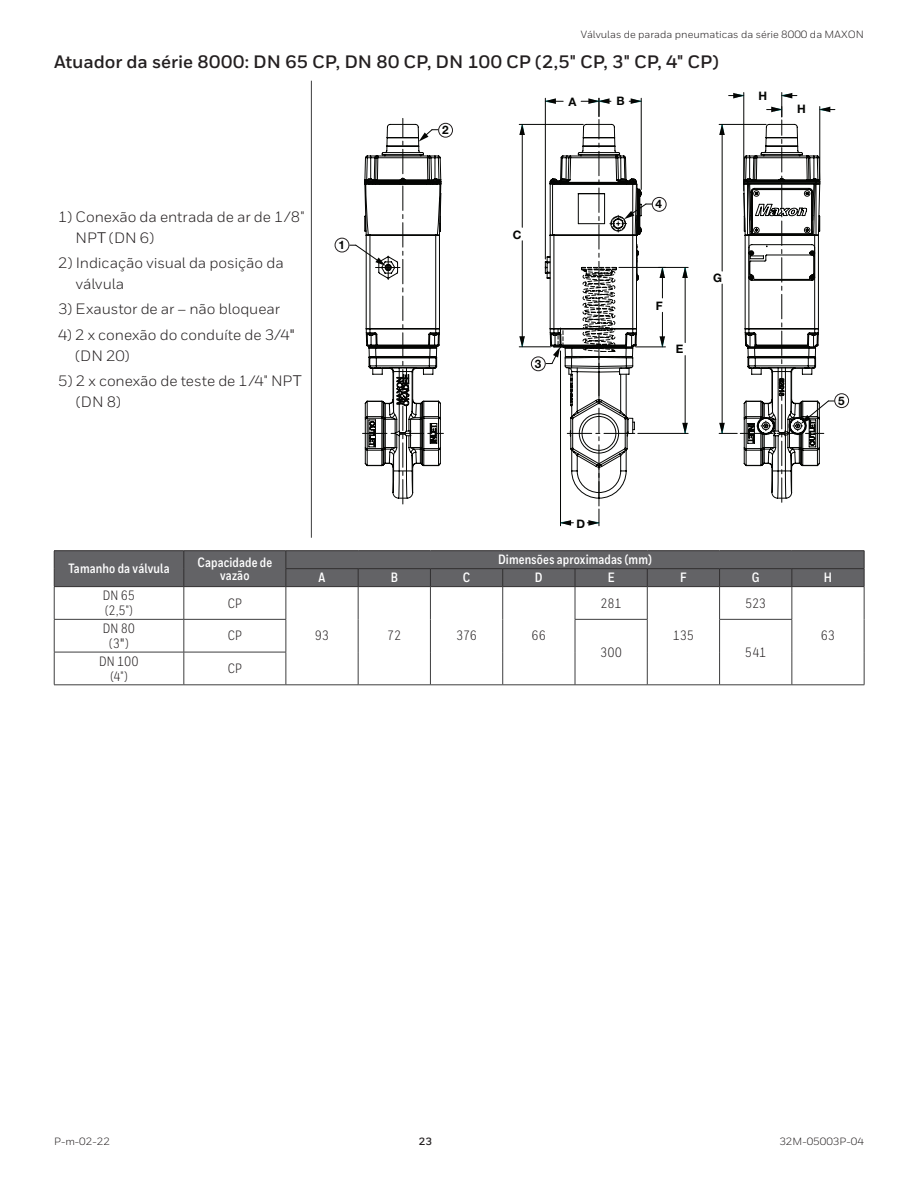
<style>
.page{position:relative;width:918px;height:1188px;background:#fff}
.page>*{position:absolute;margin:0;border:0;box-sizing:border-box;transform-origin:0 0}
.t1{font:700 18px "Honeywell Sans";letter-spacing:-.005em;color:#231f20}
.t2{font:15px/21px "Honeywell Sans";letter-spacing:-.01em;color:#231f20}
.t3{font:700 13.5px/13.5px "Honeywell Cond";letter-spacing:.01em;color:#fff;text-align:center}
.t4{font:13.5px/14.7px "Honeywell Cond";color:#231f20;text-align:center}
.t5{font:700 11.7px "Helvetica Neue LT Pro";color:#040503}
.t6{font:10.5px "Honeywell Sans";color:#231f20}
.t7{font:700 10.5px "Honeywell Sans";color:#231f20}
.s1{font-family:"Helvetica Neue LT Pro";font-weight:300}
</style>
<div class="page">
<hr style="left:311px;top:81px;width:1px;height:457px;background:#3e3e3f">
<hr style="left:638px;top:433px;width:50px;height:1px;background:#040503">
<hr style="left:619px;top:267px;width:69px;height:1px;background:#040503">
<hr style="left:685px;top:356px;width:1px;height:69px;background:#040503">
<svg style="left:682px;top:423px;width:6px;height:11px"></svg>
<hr style="left:685px;top:276px;width:1px;height:67px;background:#040503">
<svg style="left:682px;top:266px;width:6px;height:12px"></svg>
<hr style="left:519px;top:346px;width:32px;height:1px;background:#040503">
<hr style="left:519px;top:124px;width:64px;height:1px;background:#040503">
<hr style="left:522px;top:241px;width:1px;height:97px;background:#040503">
<svg style="left:519px;top:336px;width:6px;height:12px"></svg>
<hr style="left:522px;top:133px;width:1px;height:94px;background:#040503">
<svg style="left:519px;top:123px;width:6px;height:12px"></svg>
<svg style="left:719px;top:93px;width:116px;height:409px"></svg>
<svg style="left:539px;top:98px;width:126px;height:428px"></svg>
<svg style="left:350px;top:118px;width:93px;height:386px"></svg>
<div style="left:335px;top:238px;width:14px;height:15px;border:1px solid #231f20;border-radius:50%"></div>
<div style="left:438px;top:123px;width:15px;height:15px;border:1px solid #231f20;border-radius:50%"></div>
<div style="left:652px;top:197px;width:15px;height:15px;border:1px solid #231f20;border-radius:50%"></div>
<div style="left:531px;top:356px;width:15px;height:15px;border:1px solid #231f20;border-radius:50%"></div>
<div style="left:834px;top:393px;width:15px;height:15px;border:1px solid #231f20;border-radius:50%"></div>
<hr style="left:54px;top:550px;width:130px;height:1px;background:#312f30">
<hr style="left:184px;top:550px;width:102px;height:1px;background:#312f30">
<hr style="left:286px;top:550px;width:72px;height:1px;background:#312f30">
<hr style="left:358px;top:550px;width:72px;height:1px;background:#312f30">
<hr style="left:430px;top:550px;width:73px;height:1px;background:#312f30">
<hr style="left:503px;top:550px;width:72px;height:1px;background:#312f30">
<hr style="left:575px;top:550px;width:72px;height:1px;background:#312f30">
<hr style="left:647px;top:550px;width:73px;height:1px;background:#312f30">
<hr style="left:720px;top:550px;width:72px;height:1px;background:#312f30">
<hr style="left:792px;top:550px;width:72px;height:1px;background:#312f30">
<svg style="left:54px;top:551px;width:811px;height:36px;background:#616164"></svg>
<hr style="left:54px;top:586px;width:130px;height:1px;background:#312f30">
<hr style="left:184px;top:586px;width:102px;height:1px;background:#312f30">
<hr style="left:286px;top:586px;width:72px;height:1px;background:#312f30">
<hr style="left:358px;top:586px;width:72px;height:1px;background:#312f30">
<hr style="left:430px;top:586px;width:73px;height:1px;background:#312f30">
<hr style="left:503px;top:586px;width:72px;height:1px;background:#312f30">
<hr style="left:575px;top:586px;width:72px;height:1px;background:#312f30">
<hr style="left:647px;top:586px;width:73px;height:1px;background:#312f30">
<hr style="left:720px;top:586px;width:72px;height:1px;background:#312f30">
<hr style="left:792px;top:586px;width:72px;height:1px;background:#312f30">
<hr style="left:54px;top:587px;width:1px;height:32px;background:#3e3e3f">
<hr style="left:184px;top:587px;width:1px;height:32px;background:#3e3e3f">
<hr style="left:286px;top:587px;width:1px;height:32px;background:#3e3e3f">
<hr style="left:358px;top:587px;width:1px;height:32px;background:#3e3e3f">
<hr style="left:430px;top:587px;width:1px;height:32px;background:#3e3e3f">
<hr style="left:502px;top:587px;width:1px;height:32px;background:#3e3e3f">
<hr style="left:575px;top:587px;width:1px;height:32px;background:#3e3e3f">
<hr style="left:647px;top:587px;width:1px;height:32px;background:#3e3e3f">
<hr style="left:719px;top:587px;width:1px;height:32px;background:#3e3e3f">
<hr style="left:792px;top:587px;width:1px;height:32px;background:#3e3e3f">
<hr style="left:864px;top:587px;width:1px;height:32px;background:#3e3e3f">
<hr style="left:54px;top:619px;width:130px;height:1px;background:#3e3e3f">
<hr style="left:54px;top:620px;width:1px;height:32px;background:#3e3e3f">
<hr style="left:184px;top:619px;width:102px;height:1px;background:#3e3e3f">
<hr style="left:184px;top:620px;width:1px;height:32px;background:#3e3e3f">
<hr style="left:286px;top:620px;width:1px;height:32px;background:#3e3e3f">
<hr style="left:358px;top:619px;width:1px;height:33px;background:#3e3e3f">
<hr style="left:430px;top:619px;width:1px;height:33px;background:#3e3e3f">
<hr style="left:502px;top:619px;width:1px;height:33px;background:#3e3e3f">
<hr style="left:575px;top:619px;width:73px;height:1px;background:#3e3e3f">
<hr style="left:575px;top:620px;width:1px;height:32px;background:#3e3e3f">
<hr style="left:647px;top:620px;width:1px;height:32px;background:#3e3e3f">
<hr style="left:719px;top:619px;width:73px;height:1px;background:#3e3e3f">
<hr style="left:719px;top:620px;width:1px;height:32px;background:#3e3e3f">
<hr style="left:792px;top:620px;width:1px;height:32px;background:#3e3e3f">
<hr style="left:864px;top:619px;width:1px;height:33px;background:#3e3e3f">
<hr style="left:54px;top:652px;width:130px;height:1px;background:#3e3e3f">
<hr style="left:54px;top:652px;width:1px;height:33px;background:#3e3e3f">
<hr style="left:184px;top:652px;width:102px;height:1px;background:#3e3e3f">
<hr style="left:184px;top:652px;width:1px;height:33px;background:#3e3e3f">
<hr style="left:286px;top:652px;width:1px;height:33px;background:#3e3e3f">
<hr style="left:358px;top:652px;width:1px;height:33px;background:#3e3e3f">
<hr style="left:430px;top:652px;width:1px;height:33px;background:#3e3e3f">
<hr style="left:502px;top:652px;width:1px;height:33px;background:#3e3e3f">
<hr style="left:575px;top:652px;width:1px;height:33px;background:#3e3e3f">
<hr style="left:647px;top:652px;width:1px;height:33px;background:#3e3e3f">
<hr style="left:719px;top:652px;width:1px;height:33px;background:#3e3e3f">
<hr style="left:792px;top:652px;width:1px;height:33px;background:#3e3e3f">
<hr style="left:864px;top:652px;width:1px;height:33px;background:#3e3e3f">
<hr style="left:54px;top:685px;width:130px;height:1px;background:#3e3e3f">
<hr style="left:184px;top:685px;width:102px;height:1px;background:#3e3e3f">
<hr style="left:286px;top:685px;width:72px;height:1px;background:#3e3e3f">
<hr style="left:358px;top:685px;width:72px;height:1px;background:#3e3e3f">
<hr style="left:430px;top:685px;width:73px;height:1px;background:#3e3e3f">
<hr style="left:503px;top:685px;width:72px;height:1px;background:#3e3e3f">
<hr style="left:575px;top:685px;width:72px;height:1px;background:#3e3e3f">
<hr style="left:647px;top:685px;width:73px;height:1px;background:#3e3e3f">
<hr style="left:720px;top:685px;width:72px;height:1px;background:#3e3e3f">
<hr style="left:792px;top:685px;width:72px;height:1px;background:#3e3e3f">
<p class="t6" style="left:581px;top:28px;width:285px">Válvulas de parada pneumaticas da série 8000 da MAXON</p>
<p class="t1" style="left:54px;top:51px;width:666px">Atuador da série 8000: DN 65 CP, DN 80 CP, DN 100 CP (2,5" CP, 3" CP, 4" CP)</p>
<p class="t2" style="left:76px;top:206px;width:231px;text-indent:-17px">1) Conexão da entrada de ar de 1/8"<br>NP<span class="s1">T</span> (DN 6)</p>
<p class="t2" style="left:76px;top:253px;width:209px;text-indent:-18px">2) Indicação visual da posição da válvula</p>
<p class="t2" style="left:58px;top:299px;width:223px">3) Exaustor de ar – não bloquear</p>
<p class="t2" style="left:75px;top:324px;width:221px;text-indent:-17px">4) 2 x conexão do conduíte de 3/4<span class="s1">" </span>(DN 20)</p>
<p class="t2" style="left:76px;top:370px;width:227px;text-indent:-18px">5) 2 x conexão de teste de 1/4" NP<span class="s1">T </span>(DN 8)</p>
<p class="t5" style="left:338px;top:238px;width:8px">1</p>
<p class="t5" style="left:442px;top:123px;width:8px">2</p>
<p class="t5" style="left:569px;top:94px;width:10px">A</p>
<p class="t5" style="left:616px;top:94px;width:10px">B</p>
<p class="t5" style="left:513px;top:227px;width:10px">C</p>
<p class="t5" style="left:535px;top:356px;width:8px">3</p>
<p class="t5" style="left:656px;top:197px;width:8px">4</p>
<p class="t5" style="left:656px;top:299px;width:8px">F</p>
<p class="t5" style="left:676px;top:342px;width:9px">E</p>
<p class="t5" style="left:713px;top:271px;width:10px">G</p>
<p class="t5" style="left:759px;top:88px;width:10px">H</p>
<p class="t5" style="left:797px;top:102px;width:10px">H</p>
<p class="t5" style="left:838px;top:393px;width:8px">5</p>
<p class="t5" style="left:576px;top:517px;width:10px">D</p>
<p class="t3" style="left:68px;top:562px;width:103px">Tamanho da válvula</p>
<p class="t3" style="left:197px;top:556px;width:76px">Capacidade de vazão</p>
<p class="t3" style="left:498px;top:553px;width:155px">Dimensões aproximadas (mm)</p>
<p class="t3" style="left:319px;top:571px;width:8px">A</p>
<p class="t3" style="left:391px;top:571px;width:9px">B</p>
<p class="t3" style="left:463px;top:571px;width:9px">C</p>
<p class="t3" style="left:535px;top:571px;width:9px">D</p>
<p class="t3" style="left:608px;top:571px;width:8px">E</p>
<p class="t3" style="left:680px;top:571px;width:8px">F</p>
<p class="t3" style="left:752px;top:571px;width:9px">G</p>
<p class="t3" style="left:824px;top:571px;width:10px">H</p>
<p class="t4" style="left:103px;top:588px;width:34px;text-align:left">DN 65 (2,5")</p>
<p class="t4" style="left:228px;top:596px;width:16px">CP</p>
<p class="t4" style="left:103px;top:621px;width:34px">DN 80 (3<span class="s1">"</span>)</p>
<p class="t4" style="left:228px;top:628px;width:16px">CP</p>
<p class="t4" style="left:99px;top:654px;width:41px">DN 100 (4")</p>
<p class="t4" style="left:228px;top:661px;width:16px">CP</p>
<p class="t4" style="left:315px;top:628px;width:16px">93</p>
<p class="t4" style="left:387px;top:628px;width:16px">72</p>
<p class="t4" style="left:456px;top:628px;width:22px">376</p>
<p class="t4" style="left:532px;top:628px;width:16px">66</p>
<p class="t4" style="left:601px;top:596px;width:23px">281</p>
<p class="t4" style="left:673px;top:628px;width:23px">135</p>
<p class="t4" style="left:745px;top:596px;width:23px">523</p>
<p class="t4" style="left:600px;top:645px;width:23px">300</p>
<p class="t4" style="left:745px;top:645px;width:23px">541</p>
<p class="t4" style="left:821px;top:628px;width:16px">63</p>
<p class="t6" style="left:54px;top:1135px;width:57px">P-m-02-22</p>
<p class="t7" style="left:419px;top:1135px;width:15px">23</p>
<p class="t6" style="left:779px;top:1135px;width:86px">32M-05003P-04</p>
</div>
